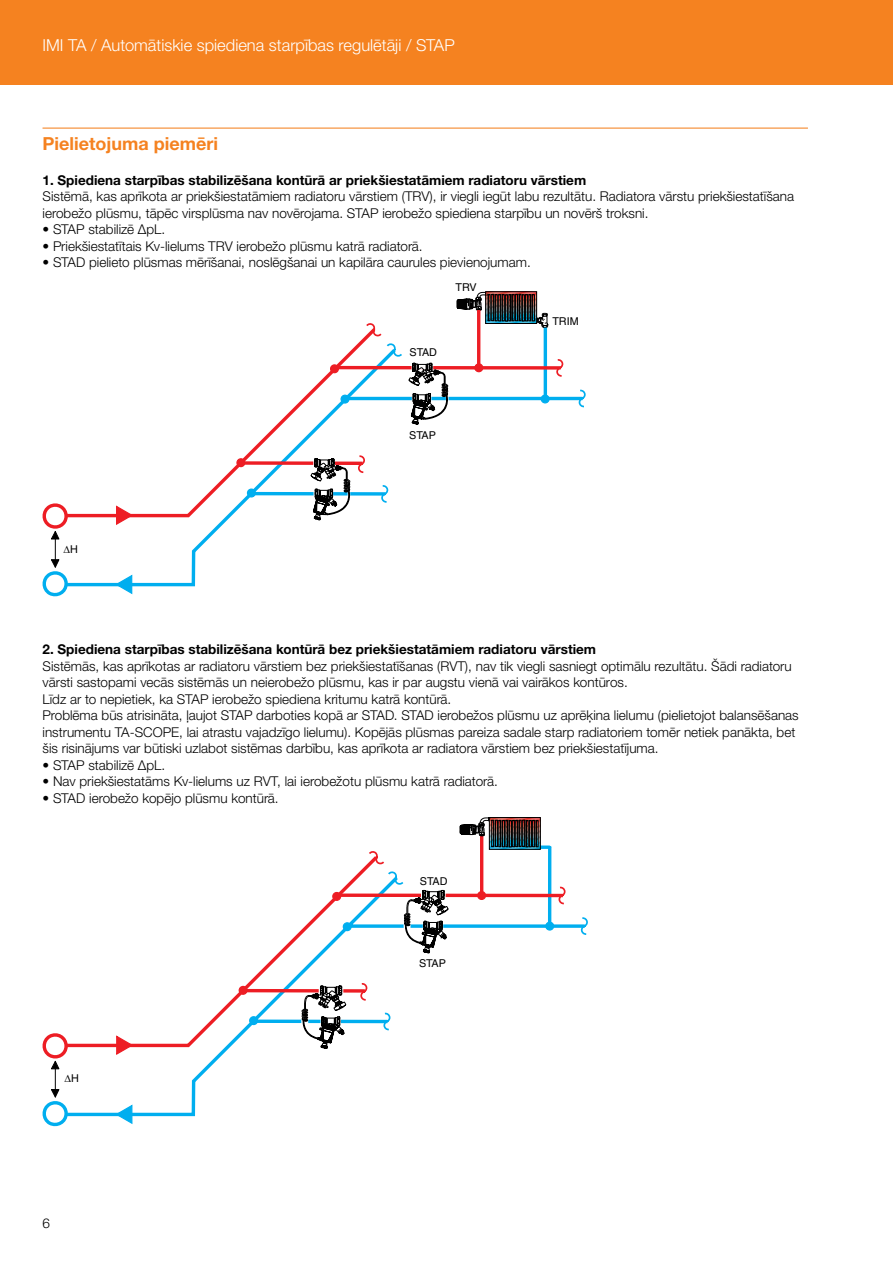
<style>
.page{position:relative;width:893px;height:1263px;background:#fff}
.page>*{position:absolute;margin:0;border:0;box-sizing:border-box;transform-origin:0 0}
.t1{font:700 18px "Helvetica Neue LTW1 G";color:#f58220}
.t2{font:300 16.5px "Helvetica Neue LTW1 G";color:#fff}
.t3{font:300 13.5px/16.5px "Helvetica Neue LTW1 G";color:#000}
.t4{font:700 13.5px "Helvetica Neue LTW1 G";color:#000}
.t5{font:10.8px "Helvetica";color:#000}
</style>
<div class="page">
<div style="left:0;top:0;width:893px;height:85px;background:#f58220"></div>
<hr style="left:43px;top:128px;width:765px;height:1px;background:#f58220">
<hr style="left:477px;top:310px;width:3px;height:55px;background:#ed1d24">
<hr style="left:544px;top:328px;width:3px;height:70px;background:#00aeef">
<hr style="left:349px;top:397px;width:234px;height:3px;background:#00aeef">
<hr style="left:55px;top:531px;width:1px;height:36px;background:#000">
<svg style="left:43px;top:503px;width:19px;height:37px"></svg>
<svg style="left:43px;top:559px;width:24px;height:37px"></svg>
<svg style="left:556px;top:359px;width:8px;height:18px"></svg>
<svg style="left:577px;top:389px;width:9px;height:19px"></svg>
<svg style="left:364px;top:323px;width:38px;height:33px"></svg>
<svg style="left:62px;top:345px;width:337px;height:243px"></svg>
<svg style="left:335px;top:366px;width:226px;height:4px"></svg>
<svg style="left:241px;top:461px;width:70px;height:4px"></svg>
<svg style="left:409px;top:363px;width:44px;height:61px"></svg>
<svg style="left:311px;top:455px;width:54px;height:65px"></svg>
<div style="left:475px;top:364px;width:8px;height:8px;background:#ed1d24;border-radius:50%"></div>
<div style="left:474px;top:363px;width:9px;height:9px;border:1px solid #ed1d24;border-radius:50%"></div>
<div style="left:541px;top:395px;width:8px;height:8px;background:#00aeef;border-radius:50%"></div>
<div style="left:541px;top:394px;width:9px;height:9px;border:1px solid #00aeef;border-radius:50%"></div>
<div style="left:485px;top:291px;width:52px;height:33px;border:1px solid #000"></div>
<svg style="left:115px;top:504px;width:19px;height:22px"></svg>
<svg style="left:114px;top:574px;width:19px;height:21px"></svg>
<img style="left:457px;top:292px;width:91px;height:36px">
<svg style="left:70px;top:873px;width:510px;height:244px"></svg>
<svg style="left:70px;top:864px;width:311px;height:185px"></svg>
<div style="left:524px;top:912px;width:7px;height:7px;background:#fff"></div>
<svg style="left:258px;top:1019px;width:125px;height:4px"></svg>
<svg style="left:248px;top:989px;width:111px;height:4px"></svg>
<hr style="left:548px;top:846px;width:3px;height:79px;background:#00aeef">
<hr style="left:480px;top:836px;width:3px;height:59px;background:#ed1d24">
<hr style="left:55px;top:1061px;width:1px;height:36px;background:#000">
<svg style="left:43px;top:1033px;width:27px;height:37px"></svg>
<svg style="left:43px;top:1089px;width:27px;height:37px"></svg>
<svg style="left:383px;top:1012px;width:8px;height:19px"></svg>
<svg style="left:558px;top:886px;width:8px;height:19px"></svg>
<svg style="left:580px;top:917px;width:8px;height:18px"></svg>
<div style="left:239px;top:986px;width:8px;height:8px;background:#ed1d24;border-radius:50%"></div>
<div style="left:239px;top:986px;width:9px;height:9px;border:1px solid #ed1d24;border-radius:50%"></div>
<div style="left:250px;top:1017px;width:7px;height:7px;background:#00aeef;border-radius:50%"></div>
<div style="left:249px;top:1016px;width:9px;height:9px;border:1px solid #00aeef;border-radius:50%"></div>
<div style="left:333px;top:892px;width:8px;height:8px;background:#ed1d24;border-radius:50%"></div>
<div style="left:332px;top:892px;width:9px;height:9px;border:1px solid #ed1d24;border-radius:50%"></div>
<div style="left:343px;top:923px;width:8px;height:8px;background:#00aeef;border-radius:50%"></div>
<div style="left:343px;top:922px;width:9px;height:9px;border:1px solid #00aeef;border-radius:50%"></div>
<svg style="left:367px;top:851px;width:38px;height:33px"></svg>
<svg style="left:359px;top:982px;width:9px;height:19px"></svg>
<div style="left:478px;top:892px;width:7px;height:7px;background:#ed1d24;border-radius:50%"></div>
<div style="left:477px;top:891px;width:9px;height:9px;border:1px solid #ed1d24;border-radius:50%"></div>
<div style="left:546px;top:922px;width:8px;height:8px;background:#00aeef;border-radius:50%"></div>
<div style="left:545px;top:922px;width:9px;height:9px;border:1px solid #00aeef;border-radius:50%"></div>
<svg style="left:337px;top:893px;width:226px;height:4px"></svg>
<svg style="left:402px;top:890px;width:46px;height:63px"></svg>
<svg style="left:300px;top:986px;width:46px;height:62px"></svg>
<div style="left:489px;top:817px;width:52px;height:33px;border:1px solid #000"></div>
<svg style="left:115px;top:1034px;width:19px;height:22px"></svg>
<svg style="left:114px;top:1104px;width:19px;height:20px"></svg>
<img style="left:460px;top:817px;width:89px;height:32px">
<p class="t2" style="left:43px;top:35px;width:414px">IMI TA / Automātiskie spiediena starpības regulētāji / STAP</p>
<h1 class="t1" style="left:43px;top:132px;width:177px">Pielietojuma piemēri</h1>
<p class="t4" style="left:43px;top:172px;width:545px">1. Spiediena starpības stabilizēšana kontūrā ar priekšiestatāmiem radiatoru vārstiem</p>
<p class="t3" style="left:43px;top:188px;width:753px">Sistēmā, kas aprīkota ar priekšiestatāmiem radiatoru vārstiem (TRV), ir viegli iegūt labu rezultātu. Radiatora vārstu priekšiestatīšana ierobežo plūsmu, tāpēc virsplūsma nav novērojama. STAP ierobežo spiediena starpību un novērš troksni.</p>
<p class="t3" style="left:43px;top:221px;width:124px">• STAP stabilizē ΔpL.</p>
<p class="t3" style="left:43px;top:238px;width:382px">• Priekšiestatītais Kv-lielums TRV ierobežo plūsmu katrā radiatorā.</p>
<p class="t3" style="left:43px;top:254px;width:490px">• STAD pielieto plūsmas mērīšanai, noslēgšanai un kapilāra caurules pievienojumam.</p>
<p class="t5" style="left:64px;top:542px;width:16px">∆H</p>
<p class="t5" style="left:455px;top:281px;width:23px">TRV</p>
<p class="t5" style="left:409px;top:346px;width:29px">STAD</p>
<p class="t5" style="left:409px;top:428px;width:28px">STAP</p>
<p class="t5" style="left:552px;top:314px;width:28px">TRIM</p>
<p class="t4" style="left:43px;top:641px;width:555px">2. Spiediena starpības stabilizēšana kontūrā bez priekšiestatāmiem radiatoru vārstiem</p>
<p class="t3" style="left:43px;top:658px;width:758px">Sistēmās, kas aprīkotas ar radiatoru vārstiem bez priekšiestatīšanas (RVT), nav tik viegli sasniegt optimālu rezultātu. Šādi radiatoru vārsti sastopami vecās sistēmās un neierobežo plūsmu, kas ir par augstu vienā vai vairākos kontūros.<br>Līdz ar to nepietiek, ka STAP ierobežo spiediena kritumu katrā kontūrā.<br>Problēma būs atrisināta, ļaujot STAP darboties kopā ar STAD. STAD ierobežos plūsmu uz aprēķina lielumu (pielietojot balansēšanas instrumentu TA-SCOPE, lai atrastu vajadzīgo lielumu). Kopējās plūsmas pareiza sadale starp radiatoriem tomēr netiek panākta, bet šis risinājums var būtiski uzlabot sistēmas darbību, kas aprīkota ar radiatora vārstiem bez priekšiestatījuma.</p>
<p class="t3" style="left:43px;top:757px;width:124px">• STAP stabilizē ΔpL.</p>
<p class="t3" style="left:43px;top:773px;width:457px">• Nav priekšiestatāms Kv-lielums uz RVT, lai ierobežotu plūsmu katrā radiatorā.</p>
<p class="t3" style="left:43px;top:790px;width:238px">• STAD ierobežo kopējo plūsmu kontūrā.</p>
<p class="t5" style="left:420px;top:875px;width:29px">STAD</p>
<p class="t5" style="left:65px;top:1072px;width:16px">∆H</p>
<p class="t3" style="left:43px;top:1215px;width:9px">6</p>
<p class="t5" style="left:419px;top:956px;width:28px">STAP</p>
</div>
